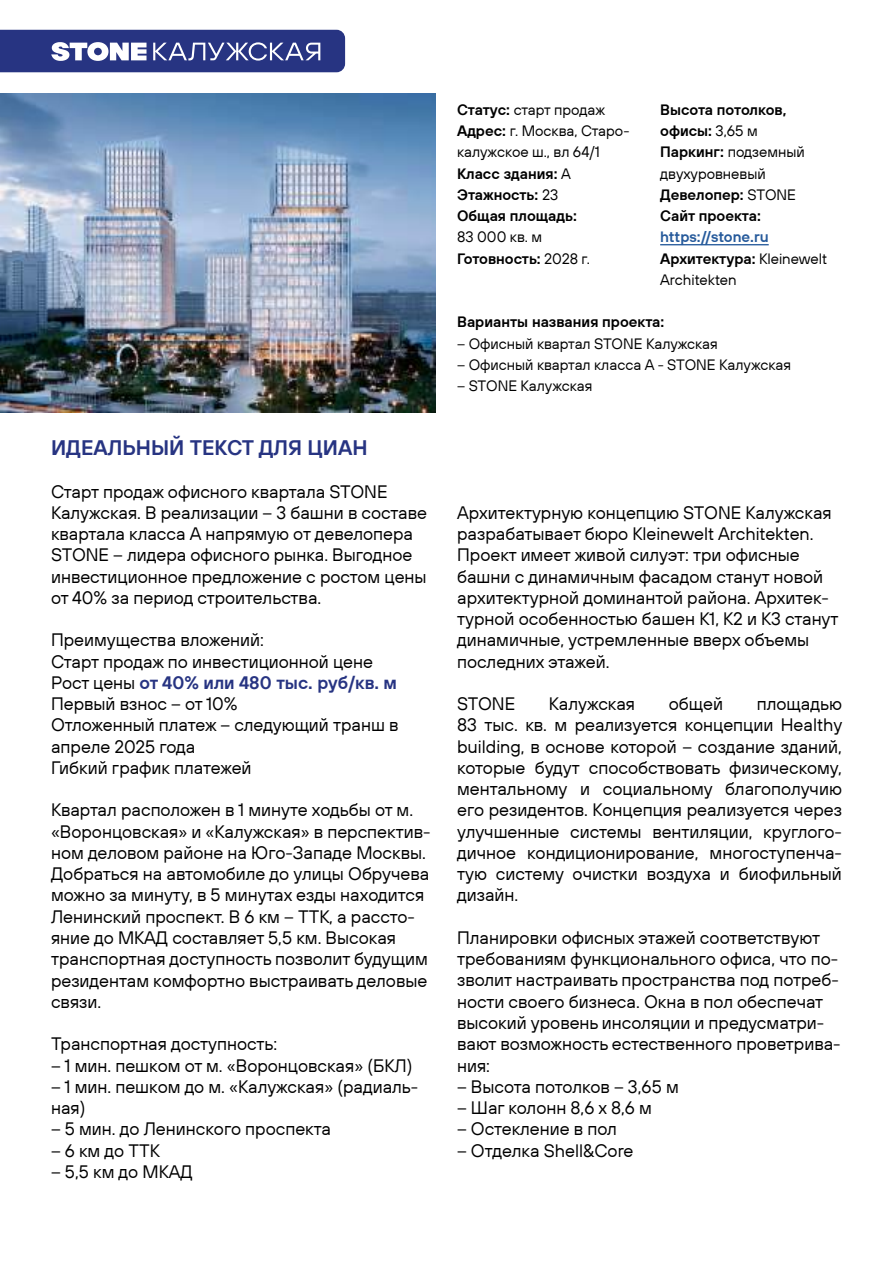
<style>
.page{position:relative;width:893px;height:1263px;background:#fff}
.page>*{position:absolute;margin:0;border:0;box-sizing:border-box;transform-origin:0 0}
.t1{font:21px "TT Hoves Pro Dm Bd";color:#273482}
.t2{font:18px/21.3px "TT Hoves Pro";color:#000}
.t3{font:18px "TT Hoves Pro Dm Bd";color:#273482}
.t4{font:15px/21.3px "TT Hoves Pro";color:#000}
.t5{font:15px/21.3px "TT Hoves Pro Dm Bd";color:#000}
.t6{font:15px/21.3px "TT Hoves Pro Dm Bd";color:#265a9b}
.s1{font-family:"TT Hoves Pro";color:#000}
.s2{font-family:"TT Hoves Pro Dm Bd"}
.s3{font-family:"TT Hoves Pro"}
.s4{color:#000}
</style>
<div class="page">
<img style="left:0;top:94px;width:436px;height:318px">
<hr style="left:660px;top:244px;width:109px;height:1px;background:#265a9b">
<svg style="left:0;top:30px;width:345px;height:42px;background:#465194"></svg>
<p class="t1" style="left:51px;top:434px;width:318px">ИДЕАЛЬНЫЙ ТЕКСТ ДЛЯ ЦИАН</p>
<p class="t2" style="left:51px;top:480px;width:377px">Старт продаж офисного квартала STONE Калужская. В реализации – 3 башни в составе квартала класса А напрямую от девелопера STONE – лидера офисного рынка. Выгодное инвестиционное предложение с ростом цены от 40% за период строительства.</p>
<p class="t2" style="left:51px;top:629px;width:324px">Преимущества вложений:<br>Старт продаж по инвестиционной цене</p>
<p class="t3" style="left:51px;top:671px;width:348px"><span class="s1">Рост цены</span> от 40% или 480 тыс. руб/кв. м</p>
<p class="t2" style="left:51px;top:693px;width:349px">Первый взнос – от 10%<br>Отложенный платеж – следующий транш в апреле 2025 года<br>Гибкий график платежей</p>
<p class="t2" style="left:51px;top:799px;width:381px">Квартал расположен в 1 минуте ходьбы от м. «Воронцовская» и «Калужская» в перспектив&shy;ном деловом районе на Юго-Западе Москвы.<br>Добраться на автомобиле до улицы Обручева можно за минуту, в 5 минутах езды находится Ленинский проспект. В 6 км – ТТК, а рассто&shy;яние до МКАД составляет 5,5 км. Высокая транспортная доступность позволит будущим резидентам комфортно выстраивать деловые связи.</p>
<p class="t2" style="left:51px;top:1033px;width:228px">Транспортная доступность:</p>
<p class="t2" style="left:51px;top:1054px;width:363px">– 1 мин. пешком от м. «Воронцовская» (БКЛ)</p>
<p class="t2" style="left:51px;top:1075px;width:369px">– 1 мин. пешком до м. «Калужская» (радиаль&shy;ная)</p>
<p class="t2" style="left:51px;top:1118px;width:281px">– 5 мин. до Ленинского проспекта</p>
<p class="t2" style="left:51px;top:1139px;width:110px">– 6 км до ТТК</p>
<p class="t2" style="left:51px;top:1160px;width:143px">– 5,5 км до МКАД</p>
<p class="t4" style="left:457px;top:99px;width:174px"><span class="s2">Статус:</span> старт продаж<br><span class="s2">Адрес:</span> г. Москва, Старо&shy;калужское ш., вл 64/1</p>
<p class="t5" style="left:457px;top:162px;width:121px">Класс здания: <span class="s3">А<br></span>Этажность: <span class="s3">23<br></span>Общая площадь:</p>
<p class="t4" style="left:457px;top:226px;width:86px">83 000 кв. м</p>
<p class="t5" style="left:457px;top:247px;width:134px">Готовность: <span class="s3">2028 г.</span></p>
<p class="t5" style="left:660px;top:98px;width:128px">Высота потолков, офисы: <span class="s3">3,65 м</span></p>
<p class="t4" style="left:660px;top:141px;width:146px"><span class="s2">Паркинг:</span> подземный двухуровневый</p>
<p class="t5" style="left:660px;top:184px;width:137px">Девелопер: <span class="s3">STONE<br></span>Сайт проекта:</p>
<p class="t6" style="left:660px;top:226px;width:169px">https://stone.ru<br><span class="s4">Архитектура:</span> <span class="s1">Kleinewelt</span></p>
<p class="t4" style="left:660px;top:269px;width:78px">Аrchitekten</p>
<p class="t5" style="left:457px;top:311px;width:209px">Варианты названия проекта:</p>
<p class="t4" style="left:457px;top:332px;width:262px">– Офисный квартал STONE Калужская</p>
<p class="t4" style="left:457px;top:354px;width:335px">– Офисный квартал класса А - STONE Калужская</p>
<p class="t4" style="left:457px;top:375px;width:137px">– STONE Калужская</p>
<p class="t2" style="left:457px;top:501px;width:383px">Архитектурную концепцию STONE Калужская разрабатывает бюро Kleinewelt Аrchitekten.<br>Проект имеет живой силуэт: три офисные башни с динамичным фасадом станут новой архитектурной доминантой района. Архитек&shy;турной особенностью башен К1, К2 и К3 станут динамичные, устремленные вверх объемы последних этажей.</p>
<p class="t2" style="left:457px;top:693px;width:60px">STONE</p>
<p class="t2" style="left:549px;top:693px;width:88px">Калужская</p>
<p class="t2" style="left:669px;top:693px;width:56px">общей</p>
<p class="t2" style="left:457px;top:693px;width:387px;text-align:justify;text-indent:300px">площадью 83 тыс. кв. м реализуется концепции Healthy building, в основе которой – создание зданий, которые будут способствовать физическому, ментальному и социальному благополучию его резидентов. Концепция реализуется через улучшенные системы вентиляции, круглого&shy;дичное кондиционирование, многоступенча&shy;тую систему очистки воздуха и биофильный дизайн.</p>
<p class="t2" style="left:457px;top:927px;width:385px">Планировки офисных этажей соответствуют требованиям функционального офиса, что по&shy;зволит настраивать пространства под потреб&shy;ности своего бизнеса. Окна в пол обеспечат высокий уровень инсоляции и предусматри&shy;вают возможность естественного проветрива&shy;ния:</p>
<p class="t2" style="left:457px;top:1075px;width:223px">– Высота потолков – 3,65 м</p>
<p class="t2" style="left:457px;top:1097px;width:196px">– Шаг колонн 8,6 х 8,6 м</p>
<p class="t2" style="left:457px;top:1118px;width:161px">– Остекление в пол</p>
<p class="t2" style="left:457px;top:1139px;width:178px">– Отделка Shell&amp;Core</p>
</div>
